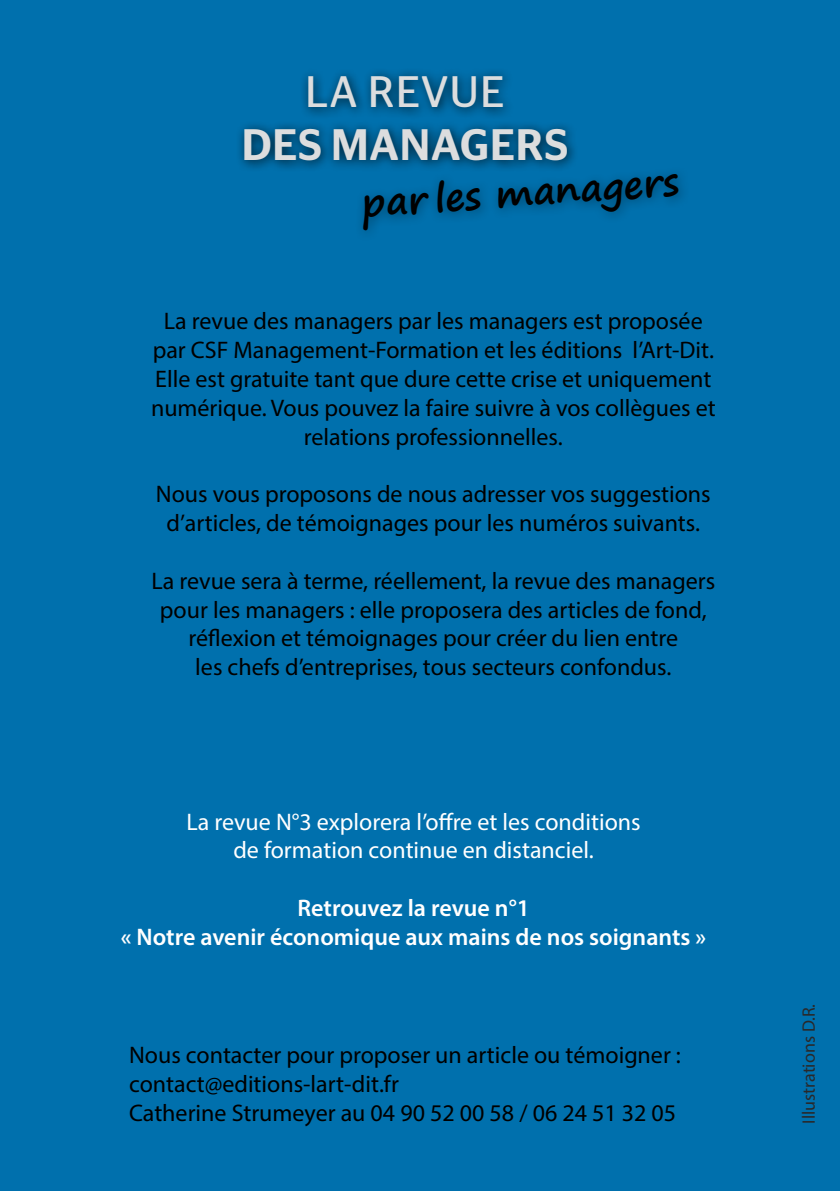
<style>
.page{position:relative;width:840px;height:1191px;background:#fff}
.page>*{position:absolute;margin:0;border:0;box-sizing:border-box;transform-origin:0 0}
.t1{font:500 44px "Stag Sans";letter-spacing:.02em;color:#dcddde}
.t2{font:44px "Stag Sans";letter-spacing:.02em;color:#dcddde}
.t3{font:700 37.6px "Segoe Print";color:#000}
.t4{font:24px/28.8px "Myriad Pro";color:#000;text-align:center}
.t5{font:24px/28.8px "Myriad Pro";color:#fff;text-align:center}
.t6{font:600 24px/28.8px "Myriad Pro";color:#fff;text-align:center}
.t7{font:18px "Myriad Pro";color:#292829}
</style>
<div class="page">
<div style="left:0;top:0;width:839px;height:1191px;background:#0070ad"></div>
<div style="left:236px;top:67px;width:342px;height:105px;background:#000;opacity:.75"></div>
<div style="left:354px;top:166px;width:336px;height:76px;background:#000;opacity:.34"></div>
<h1 class="t2" style="left:305px;top:66px;width:201px">LA REVUE</h1>
<h1 class="t1" style="left:241px;top:119px;width:328px">DES MANAGERS</h1>
<h2 class="t3" style="left:360px;top:186px;width:319px;rotate:-4deg">par les managers</h2>
<p class="t4" style="left:151px;top:308px;width:566px">La revue des managers par les managers est proposée par CSF Management-Formation et les éditions l’Art-Dit.<br>Elle est gratuite tant que dure cette crise et uniquement numérique. Vous pouvez la faire suivre à vos collègues et relations professionnelles.</p>
<p class="t4" style="left:156px;top:480px;width:556px">Nous vous proposons de nous adresser vos suggestions d’articles, de témoignages pour les numéros suivants.</p>
<p class="t4" style="left:151px;top:567px;width:565px">La revue sera à terme, réellement, la revue des managers pour les managers : elle proposera des articles de fond, réflexion et témoignages pour créer du lien entre<br>les chefs d’entreprises, tous secteurs confondus.</p>
<p class="t5" style="left:186px;top:808px;width:455px">La revue N°3 explorera l’offre et les conditions de formation continue en distanciel.</p>
<p class="t6" style="left:121px;top:894px;width:586px">Retrouvez la revue n°1<br>« Notre avenir économique aux mains de nos soignants »</p>
<p class="t4" style="left:129px;top:1041px;width:553px;text-align:left">Nous contacter pour proposer un article ou témoigner : contact@editions-lart-dit.fr<br>Catherine Strumeyer au 04 90 52 00 58 / 06 24 51 32 05</p>
<p class="t7" style="left:799px;top:1123px;width:121px;rotate:-90deg">Illustrations D.R.</p>
</div>
